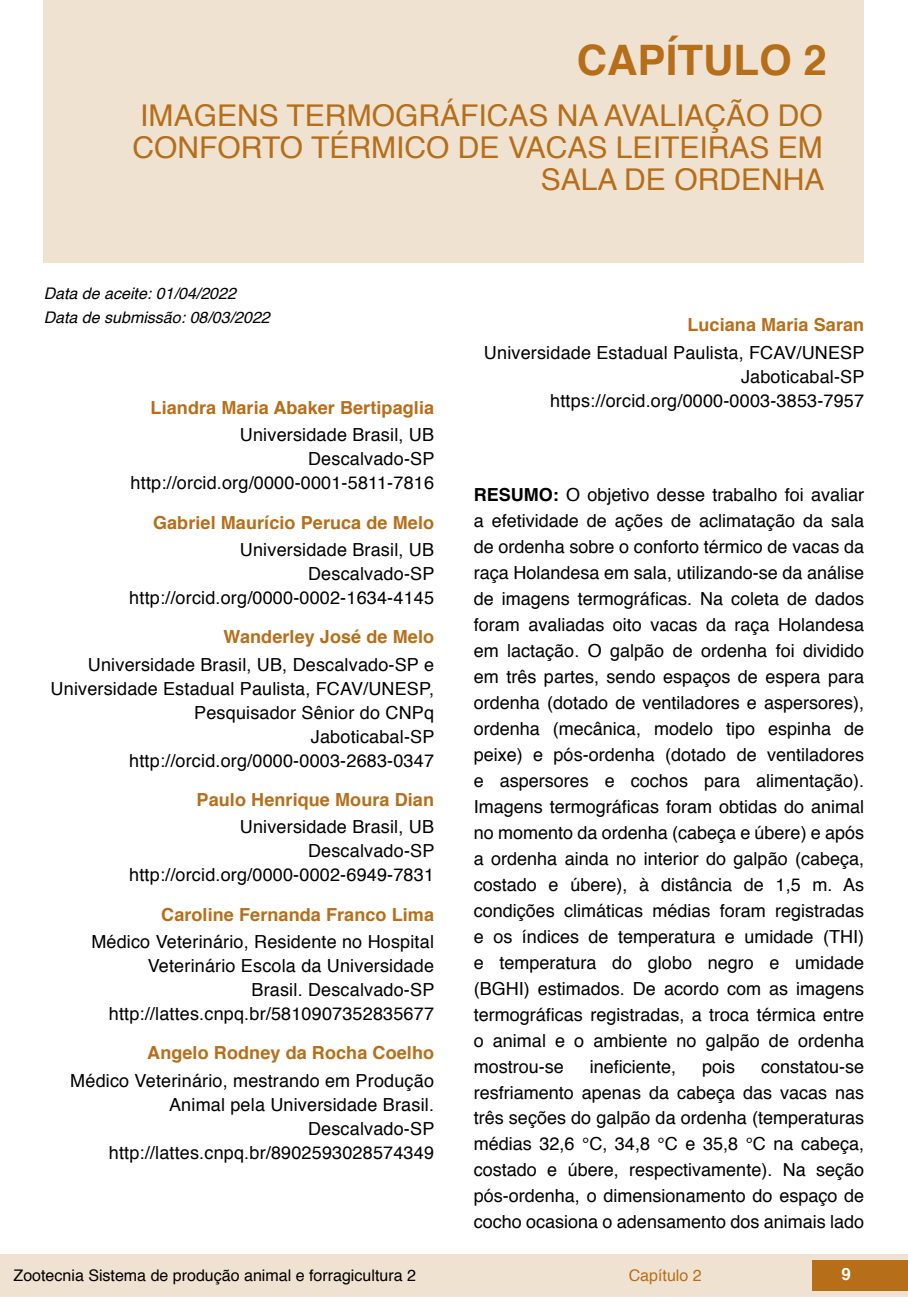
<style>
.page{position:relative;width:908px;height:1304px;background:#fff}
.page>*{position:absolute;margin:0;border:0;box-sizing:border-box;transform-origin:0 0}
.capítulos{font:700 42px "Helvetica";color:#b66e19}
.nome_artigos{font:30px/32px "Helvetica";color:#b66e19;text-align:right}
.Resumos_e_PC_TXT{font:18px/26px "Helvetica";color:#000;text-align:justify}
.info_autores{font:18px/24px "Helvetica";letter-spacing:.01em;color:#000;text-align:right}
.nome_autores{font:700 18px "Helvetica";letter-spacing:.005em;color:#b66e19}
.t1{font:700 16.8px "Helvetica";color:#fff}
.data{font:italic 16px "Helvetica";color:#000}
.t2{font:16px "Helvetica";color:#000}
.t3{font:16px "Helvetica";color:#b66e19}
.s1{font-weight:700}
</style>
<div class="page">
<div style="left:0;top:1254px;width:906px;height:43px;background:#f0e2d1"></div>
<div style="left:812px;top:1261px;width:95px;height:30px;background:#b66e19"></div>
<div style="left:44px;top:0;width:819px;height:263px;background:#f0e2d1"></div>
<p class="capítulos" style="left:576px;top:26px;width:251px">CAPÍTULO 2</p>
<p class="nome_artigos" style="left:132px;top:101px;width:693px">IMAGENS TERMOGRÁFICAS NA AVALIAÇÃO DO<br>CONFORTO TÉRMICO DE VACAS LEITEIRAS EM<br>SALA DE ORDENHA</p>
<p class="data" style="left:44px;top:280px;width:194px">Data de aceite: 01/04/2022</p>
<p class="data" style="left:44px;top:304px;width:227px">Data de submissão: 08/03/2022</p>
<p class="nome_autores" style="left:150px;top:393px;width:285px">Liandra Maria Abaker Bertipaglia</p>
<p class="info_autores" style="left:240px;top:424px;width:196px">Universidade Brasil, UB</p>
<p class="info_autores" style="left:308px;top:447px;width:128px">Descalvado-SP</p>
<p class="info_autores" style="left:131px;top:471px;width:305px">http://orcid.org/0000-0001-5811-7816</p>
<p class="nome_autores" style="left:153px;top:508px;width:282px">Gabriel Maurício Peruca de Melo</p>
<p class="info_autores" style="left:240px;top:538px;width:196px">Universidade Brasil, UB</p>
<p class="info_autores" style="left:308px;top:562px;width:128px">Descalvado-SP</p>
<p class="info_autores" style="left:129px;top:586px;width:306px">http://orcid.org/0000-0002-1634-4145</p>
<p class="nome_autores" style="left:223px;top:622px;width:212px">Wanderley José de Melo</p>
<p class="info_autores" style="left:51px;top:653px;width:385px">Universidade Brasil, UB, Descalvado-SP e<br>Universidade Estadual Paulista, FCAV/UNESP,<br>Pesquisador Sênior do CNPq</p>
<p class="info_autores" style="left:311px;top:725px;width:125px">Jaboticabal-SP</p>
<p class="info_autores" style="left:129px;top:749px;width:306px">http://orcid.org/0000-0003-2683-0347</p>
<p class="nome_autores" style="left:196px;top:785px;width:239px">Paulo Henrique Moura Dian</p>
<p class="info_autores" style="left:240px;top:815px;width:196px">Universidade Brasil, UB</p>
<p class="info_autores" style="left:308px;top:839px;width:128px">Descalvado-SP</p>
<p class="info_autores" style="left:129px;top:863px;width:306px">http://orcid.org/0000-0002-6949-7831</p>
<p class="nome_autores" style="left:161px;top:900px;width:274px">Caroline Fernanda Franco Lima</p>
<p class="info_autores" style="left:91px;top:930px;width:344px">Médico Veterinário, Residente no Hospital<br>Veterinário Escola da Universidade</p>
<p class="info_autores" style="left:251px;top:978px;width:184px">Brasil. Descalvado-SP</p>
<p class="info_autores" style="left:109px;top:1002px;width:326px">http://lattes.cnpq.br/5810907352835677</p>
<p class="nome_autores" style="left:147px;top:1038px;width:288px">Angelo Rodney da Rocha Coelho</p>
<p class="info_autores" style="left:70px;top:1069px;width:365px">Médico Veterinário, mestrando em Produção<br>Animal pela Universidade Brasil.</p>
<p class="info_autores" style="left:308px;top:1117px;width:128px">Descalvado-SP</p>
<p class="info_autores" style="left:109px;top:1141px;width:326px">http://lattes.cnpq.br/8902593028574349</p>
<p class="nome_autores" style="left:687px;top:310px;width:178px">Luciana Maria Saran</p>
<p class="info_autores" style="left:483px;top:341px;width:382px">Universidade Estadual Paulista, FCAV/UNESP</p>
<p class="info_autores" style="left:740px;top:365px;width:125px">Jaboticabal-SP</p>
<p class="info_autores" style="left:550px;top:389px;width:315px">https://orcid.org/0000-0003-3853-7957</p>
<p class="Resumos_e_PC_TXT" style="left:473px;top:482px;width:392px"><span class="s1">RESUMO:</span> O objetivo desse trabalho foi avaliar a efetividade de ações de aclimatação da sala de ordenha sobre o conforto térmico de vacas da raça Holandesa em sala, utilizando-se da análise de imagens termográficas. Na coleta de dados foram avaliadas oito vacas da raça Holandesa em lactação. O galpão de ordenha foi dividido em três partes, sendo espaços de espera para ordenha (dotado de ventiladores e aspersores), ordenha (mecânica, modelo tipo espinha de peixe) e pós-ordenha (dotado de ventiladores e aspersores e cochos para alimentação).<br>Imagens termográficas foram obtidas do animal no momento da ordenha (cabeça e úbere) e após a ordenha ainda no interior do galpão (cabeça, costado e úbere), à distância de 1,5 m. As condições climáticas médias foram registradas e os índices de temperatura e umidade (THI) e temperatura do globo negro e umidade (BGHI) estimados. De acordo com as imagens termográficas registradas, a troca térmica entre o animal e o ambiente no galpão de ordenha mostrou-se</p>
<p class="Resumos_e_PC_TXT" style="left:589px;top:1054px;width:88px">ineficiente,</p>
<p class="Resumos_e_PC_TXT" style="left:701px;top:1054px;width:35px">pois</p>
<p class="Resumos_e_PC_TXT" style="left:473px;top:1054px;width:392px;text-indent:287px">constatou-se resfriamento apenas da cabeça das vacas nas três seções do galpão da ordenha (temperaturas médias 32,6 °C, 34,8 °C e 35,8 °C na cabeça, costado e úbere, respectivamente). Na seção pós-ordenha, o dimensionamento do espaço de cocho ocasiona o adensamento dos animais lado</p>
<p class="t2" style="left:14px;top:1263px;width:403px">Zootecnia Sistema de produção animal e forragicultura 2</p>
<p class="t3" style="left:628px;top:1263px;width:74px">Capítulo 2</p>
<p class="t1" style="left:841px;top:1261px;width:11px">9</p>
</div>
